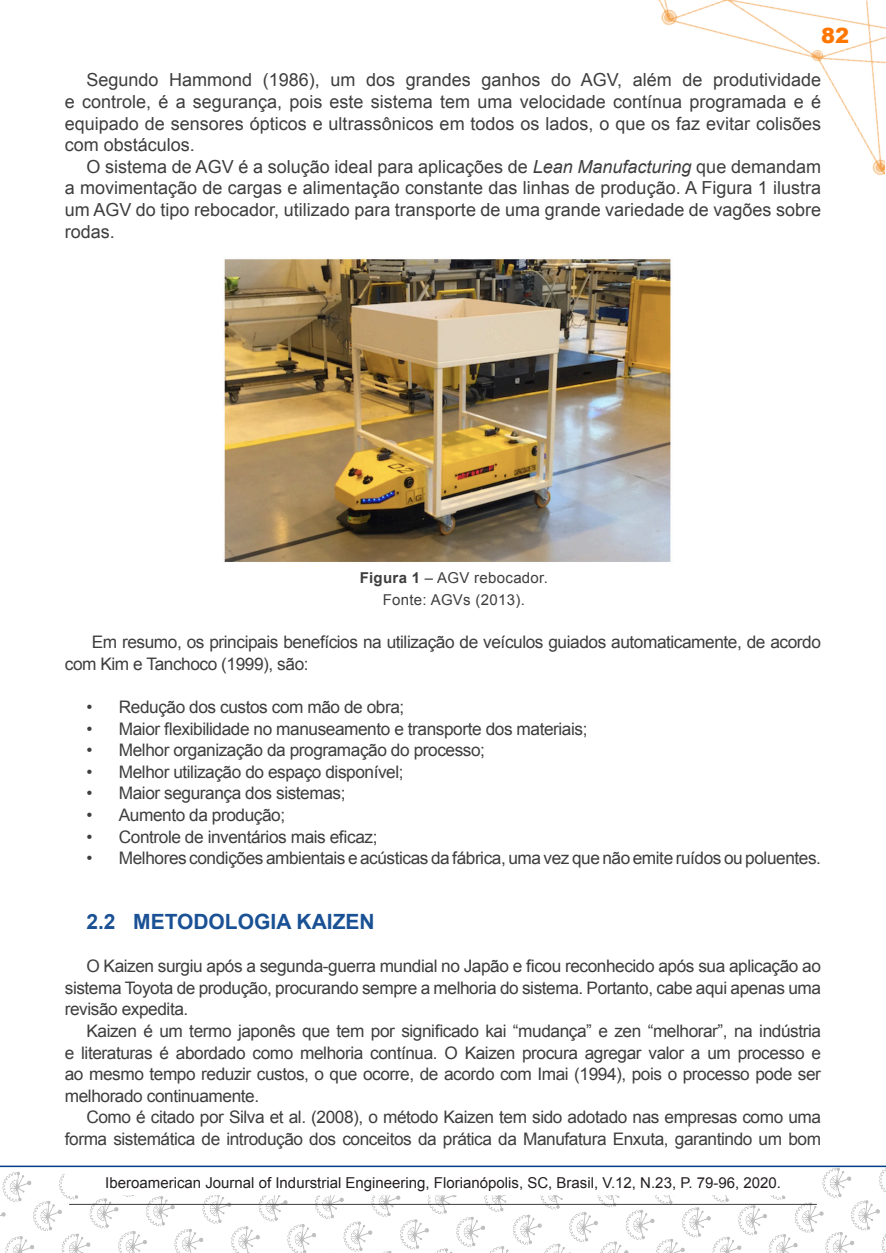
<style>
.page{position:relative;width:886px;height:1253px;background:#fff}
.page>*{position:absolute;margin:0;border:0;box-sizing:border-box;transform-origin:0 0}
.texto{font:700 21px "Arial";color:#1a5195}
.t1{font:900 21px "Arial";color:#f70}
.texto-2{font:18px/21.6px "Arial";color:#3e3e3f;text-align:justify}
.texto-3{font:17.25px/21.6px "Arial";letter-spacing:-.025em;color:#3e3e3f;text-align:justify}
.t2{font:15px "Arial";color:#231f20}
.texto-4{font:15px "Arial";letter-spacing:.02em;color:#3e3e3f}
.s1{font-style:italic}
.s2{font-weight:700}
</style>
<div class="page">
<img style="left:658px;top:0;width:228px;height:176px">
<img style="left:0;top:1167px;width:886px;height:86px">
<div style="left:65px;top:1165px;width:756px;height:30px;background:#fff;border:2px solid #fff"></div>
<hr style="left:0;top:1165px;width:886px;height:2px;background:#003e89">
<hr style="left:69px;top:1204px;width:747px;height:1px;background:#3e3e3f">
<img style="left:224px;top:259px;width:447px;height:303px">
<p class="t1" style="left:821px;top:20px;width:30px">82</p>
<p class="texto-2" style="left:65px;top:69px;width:757px;text-indent:22px">Segundo Hammond (1986), um dos grandes ganhos do AGV, além de produtividade e controle, é a segurança, pois este sistema tem uma velocidade contínua programada e é equipado de sensores ópticos e ultrassônicos em todos os lados, o que os faz evitar colisões com obstáculos.</p>
<p class="texto-2" style="left:65px;top:156px;width:757px;text-indent:22px">O sistema de AGV é a solução ideal para aplicações de <span class="s1">Lean Manufacturing</span> que demandam a movimentação de cargas e alimentação constante das linhas de produção. A Figura 1 ilustra um AGV do tipo rebocador, utilizado para transporte de uma grande variedade de vagões sobre rodas.</p>
<p class="texto-4" style="left:360px;top:568px;width:190px"><span class="s2">Figura 1</span> – AGV rebocador.</p>
<p class="texto-4" style="left:382px;top:590px;width:144px">Fonte: AGVs (2013).</p>
<p class="texto-3" style="left:65px;top:631px;width:757px;text-indent:27px">Em resumo, os principais benefícios na utilização de veículos guiados automaticamente, de acordo com Kim e Tanchoco (1999), são:</p>
<p class="texto-3" style="left:86px;top:696px;width:319px">• Redução dos custos com mão de obra;</p>
<p class="texto-3" style="left:86px;top:718px;width:502px">• Maior flexibilidade no manuseamento e transporte dos materiais;</p>
<p class="texto-3" style="left:86px;top:739px;width:400px">• Melhor organização da programação do processo;</p>
<p class="texto-3" style="left:86px;top:761px;width:319px">• Melhor utilização do espaço disponível;</p>
<p class="texto-3" style="left:86px;top:783px;width:261px">• Maior segurança dos sistemas;</p>
<p class="texto-3" style="left:86px;top:804px;width:200px">• Aumento da produção;</p>
<p class="texto-3" style="left:86px;top:826px;width:292px">• Controle de inventários mais eficaz;</p>
<p class="texto-3" style="left:86px;top:847px;width:736px">• Melhores condições ambientais e acústicas da fábrica, uma vez que não emite ruídos ou poluentes.</p>
<p class="texto" style="left:86px;top:908px;width:290px">2.2 METODOLOGIA KAIZEN</p>
<p class="texto-3" style="left:65px;top:955px;width:757px;text-indent:22px">O Kaizen surgiu após a segunda-guerra mundial no Japão e ficou reconhecido após sua aplicação ao sistema Toyota de produção, procurando sempre a melhoria do sistema. Portanto, cabe aqui apenas uma revisão expedita.</p>
<p class="texto-3" style="left:65px;top:1020px;width:757px;text-indent:22px">Kaizen é um termo japonês que tem por significado kai “mudança” e zen “melhorar”, na indústria e literaturas é abordado como melhoria contínua. O Kaizen procura agregar valor a um processo e ao mesmo tempo reduzir custos, o que ocorre, de acordo com Imai (1994), pois o processo pode ser melhorado continuamente.</p>
<p class="texto-3" style="left:65px;top:1107px;width:757px;text-align:right">Como é citado por Silva et al. (2008), o método Kaizen tem sido adotado nas empresas como uma forma sistemática de introdução dos conceitos da prática da Manufatura Enxuta, garantindo um bom</p>
<p class="t2" style="left:105px;top:1173px;width:677px">Iberoamerican Journal of Indurstrial Engineering, Florianópolis, SC, Brasil, V.12, N.23, P. 79-96, 2020.</p>
</div>
